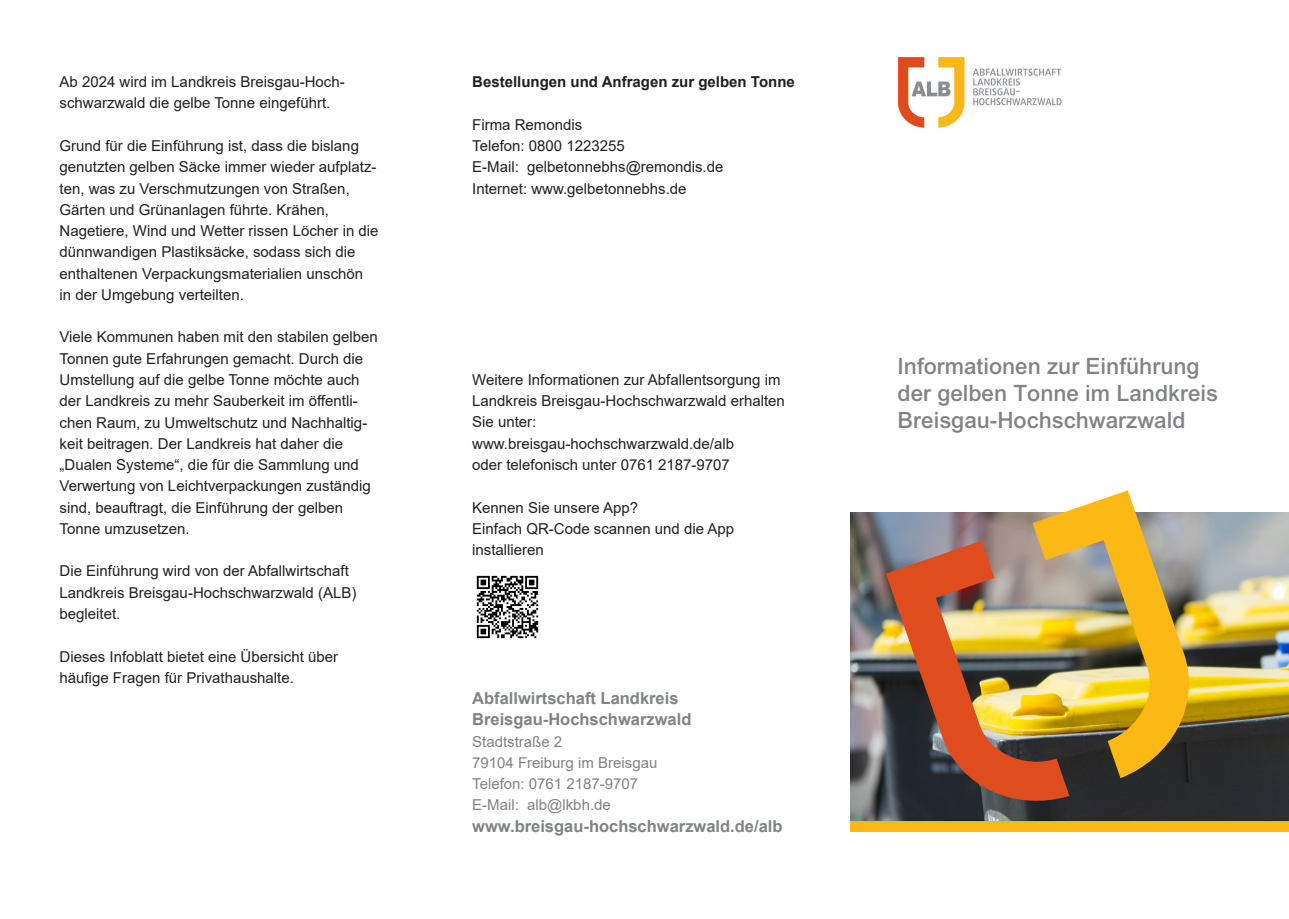
<style>
.page{position:relative;width:1289px;height:919px;background:#fff}
.page>*{position:absolute;margin:0;border:0;box-sizing:border-box;transform-origin:0 0}
.t1{font:500 22.5px/27px "Arial";color:#808285}
.t2{font:700 16.5px/21.3px "Arial";color:#808285}
.t3{font:15px/21.3px "Arial";color:#231f20}
.t4{font:15px/21.3px "Arial";color:#808285}
.t5{font:700 15px "Arial";color:#231f20}
</style>
<div class="page">
<img style="left:850px;top:512px;width:438px;height:308px">
<img style="left:897px;top:57px;width:165px;height:71px">
<img style="left:886px;top:540px;width:183px;height:260px">
<img style="left:1032px;top:490px;width:156px;height:288px">
<img style="left:476px;top:575px;width:63px;height:64px">
<div style="left:850px;top:821px;width:438px;height:10px;background:#fcb814"></div>
<p class="t3" style="left:60px;top:71px;width:287px">Ab 2024 wird im Landkreis Breisgau-Hoch&shy;schwarzwald die gelbe Tonne eingeführt.</p>
<p class="t3" style="left:60px;top:135px;width:320px">Grund für die Einführung ist, dass die bislang genutzten gelben Säcke immer wieder aufplatz&shy;ten, was zu Verschmutzungen von Straßen, Gärten und Grünanlagen führte. Krähen, Nagetiere, Wind und Wetter rissen Löcher in die dünnwandigen Plastiksäcke, sodass sich die enthaltenen Verpackungsmaterialien unschön in der Umgebung verteilten.</p>
<p class="t3" style="left:60px;top:326px;width:320px">Viele Kommunen haben mit den stabilen gelben Tonnen gute Erfahrungen gemacht. Durch die Umstellung auf die gelbe Tonne möchte auch der Landkreis zu mehr Sauberkeit im öffentli&shy;chen Raum, zu Umweltschutz und Nachhaltig&shy;keit beitragen. Der Landkreis hat daher die „Dualen Systeme“, die für die Sammlung und Verwertung von Leichtverpackungen zuständig sind, beauftragt, die Einführung der gelben Tonne umzusetzen.</p>
<p class="t3" style="left:60px;top:560px;width:298px">Die Einführung wird von der Abfallwirtschaft<br>Landkreis Breisgau-Hochschwarzwald (ALB) begleitet.</p>
<p class="t3" style="left:60px;top:645px;width:280px">Dieses Infoblatt bietet eine Übersicht über häufige Fragen für Privathaushalte.</p>
<p class="t5" style="left:472px;top:71px;width:324px">Bestellungen und Anfragen zur gelben Tonne</p>
<p class="t3" style="left:472px;top:114px;width:253px">Firma Remondis<br>Telefon: 0800 1223255<br>E-Mail: gelbetonnebhs@remondis.de<br>Internet: www.gelbetonnebhs.de</p>
<p class="t3" style="left:472px;top:369px;width:314px">Weitere Informationen zur Abfallentsorgung im Landkreis Breisgau-Hochschwarzwald erhalten Sie unter: www.breisgau-hochschwarzwald.de/alb<br>oder telefonisch unter 0761 2187-9707</p>
<p class="t3" style="left:472px;top:496px;width:263px">Kennen Sie unsere App?<br>Einfach QR-Code scannen und die App installieren</p>
<p class="t2" style="left:472px;top:687px;width:221px">Abfallwirtschaft Landkreis<br>Breisgau-Hochschwarzwald</p>
<p class="t4" style="left:472px;top:730px;width:187px">Stadtstraße 2<br>79104 Freiburg im Breisgau<br>Telefon: 0761 2187-9707<br>E-Mail: alb@lkbh.de</p>
<p class="t2" style="left:472px;top:815px;width:312px">www.breisgau-hochschwarzwald.de/alb</p>
<h1 class="t1" style="left:897px;top:352px;width:322px">Informationen zur Einführung der gelben Tonne im Landkreis<br>Breisgau-Hochschwarzwald</h1>
</div>
